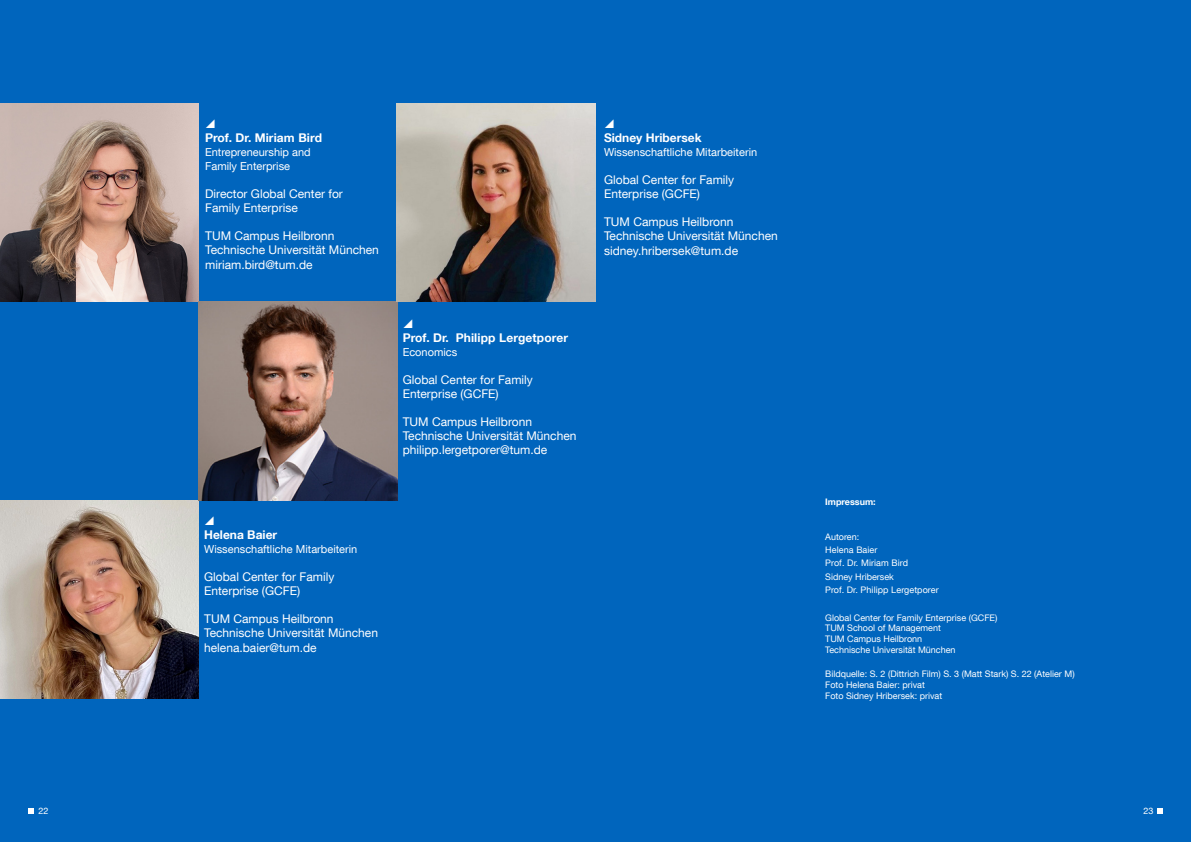
<style>
.page{position:relative;width:1191px;height:842px;background:#0065bd}
.page>*{position:absolute;margin:0;border:0;box-sizing:border-box;transform-origin:0 0}
.t1{font:12px/14.2px "TUM Neue Helvetica";color:#fff}
.t2{font:700 12px "TUM Neue Helvetica";color:#fff}
.t3{font:11px/14px "TUM Neue Helvetica";color:#fff}
.t4{font:9px/10.8px "TUM Neue Helvetica";color:#fff}
.t5{font:700 9px "TUM Neue Helvetica";color:#fff}
</style>
<div class="page">
<svg style="left:28px;top:808px;width:6px;height:6px"></svg>
<svg style="left:1157px;top:808px;width:5px;height:6px"></svg>
<img style="left:0;top:103px;width:198px;height:199px">
<img style="left:0;top:500px;width:198px;height:199px">
<img style="left:198px;top:302px;width:199px;height:198px">
<img style="left:397px;top:103px;width:198px;height:199px">
<p class="t2" style="left:205px;top:130px;width:118px">Prof. Dr. Miriam Bird</p>
<p class="t3" style="left:205px;top:145px;width:107px">Entrepreneurship and<br>Family Enterprise</p>
<p class="t1" style="left:205px;top:187px;width:139px">Director Global Center for<br>Family Enterprise</p>
<p class="t1" style="left:205px;top:229px;width:175px">TUM Campus Heilbronn<br>Technische Universität München miriam.bird@tum.de</p>
<p class="t2" style="left:403px;top:331px;width:167px">Prof. Dr. Philipp Lergetporer</p>
<p class="t3" style="left:403px;top:345px;width:56px">Economics</p>
<p class="t1" style="left:403px;top:372px;width:132px">Global Center for Family<br>Enterprise (GCFE)</p>
<p class="t1" style="left:403px;top:414px;width:175px">TUM Campus Heilbronn<br>Technische Universität München philipp.lergetporer@tum.de</p>
<p class="t2" style="left:604px;top:130px;width:99px">Sidney Hribersek</p>
<p class="t3" style="left:604px;top:145px;width:155px">Wissenschaftliche Mitarbeiterin</p>
<p class="t1" style="left:604px;top:173px;width:132px">Global Center for Family<br>Enterprise (GCFE)</p>
<p class="t1" style="left:604px;top:215px;width:175px">TUM Campus Heilbronn<br>Technische Universität München sidney.hribersek@tum.de</p>
<p class="t2" style="left:204px;top:527px;width:75px">Helena Baier</p>
<p class="t3" style="left:204px;top:542px;width:155px">Wissenschaftliche Mitarbeiterin</p>
<p class="t1" style="left:204px;top:570px;width:132px">Global Center for Family<br>Enterprise (GCFE)</p>
<p class="t1" style="left:204px;top:612px;width:175px">TUM Campus Heilbronn<br>Technische Universität München helena.baier@tum.de</p>
<p class="t5" style="left:825px;top:496px;width:52px">Impressum:</p>
<p class="t4" style="left:825px;top:530px;width:115px;line-height:13.4px">Autoren:<br>Helena Baier<br>Prof. Dr. Miriam Bird<br>Sidney Hribersek<br>Prof. Dr. Philipp Lergetporer</p>
<p class="t4" style="left:825px;top:612px;width:174px">Global Center for Family Enterprise (GCFE)<br>TUM School of Management<br>TUM Campus Heilbronn<br>Technische Universität München</p>
<p class="t4" style="left:825px;top:668px;width:251px">Bildquelle: S. 2 (Dittrich Film) S. 3 (Matt Stark) S. 22 (Atelier M)<br>Foto Helena Baier: privat<br>Foto Sidney Hribersek: privat</p>
<p class="t4" style="left:38px;top:805px;width:12px">22</p>
<p class="t4" style="left:1143px;top:805px;width:12px">23</p>
</div>
